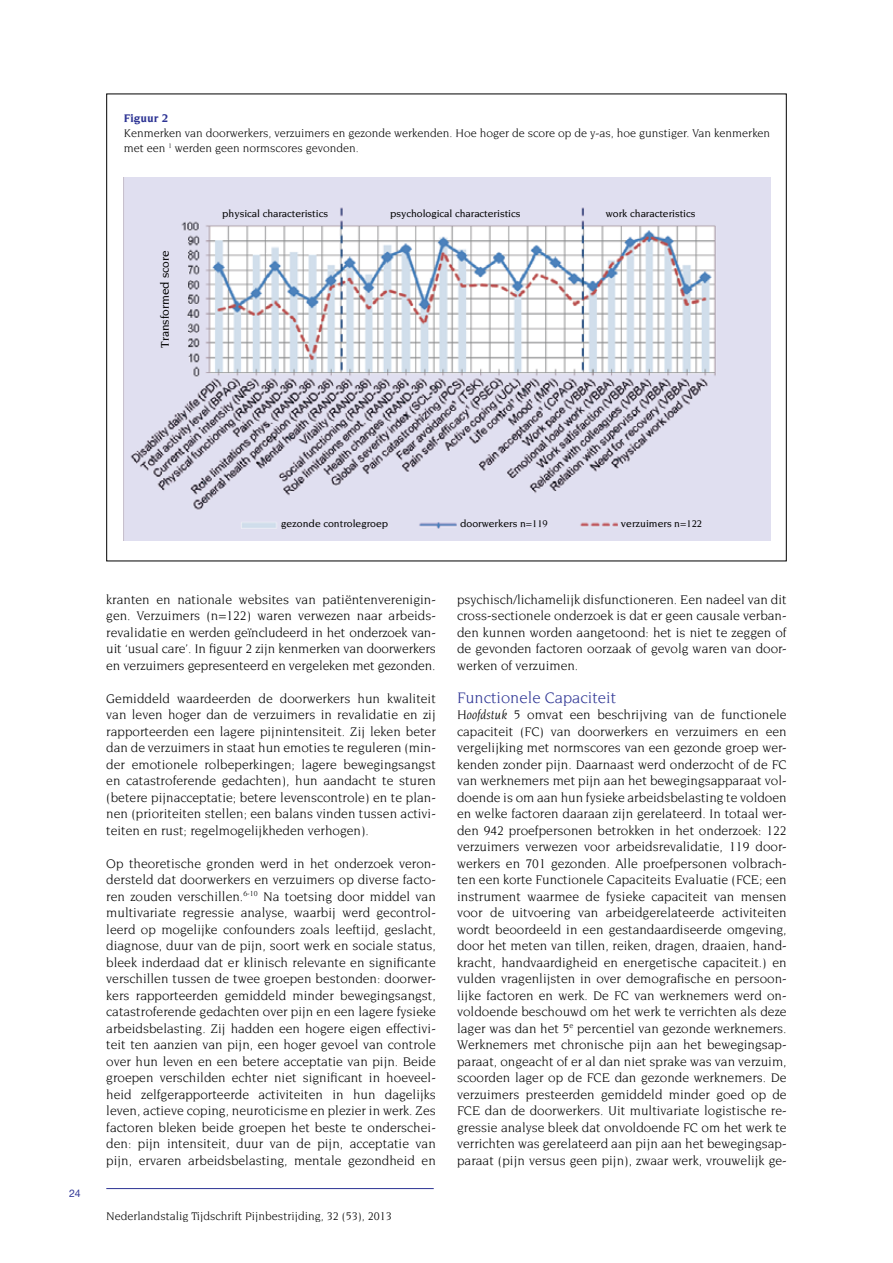
<style>
.page{position:relative;width:893px;height:1263px;background:#fff}
.page>*{position:absolute;margin:0;border:0;box-sizing:border-box;transform-origin:0 0}
.t1{font:16.5px "Novarese";color:#2d3494}
.t2{font:13.5px/16.5px "Novarese";color:#000;text-align:justify}
.t3{font:12px/15px "Novarese";color:#000}
.t4{font:500 12px "Novarese";color:#000}
.t5{font:700 12px "Novarese";color:#2d3494}
.t6{font:500 10.5px "Novarese";color:#000}
.t7{font:10.5px "Helvetica Neue";color:#2d3494}
.s1{font-style:italic}
</style>
<div class="page">
<hr style="left:106px;top:1188px;width:328px;height:1px;background:#2d3494">
<img style="left:123px;top:178px;width:648px;height:363px">
<div style="left:150px;top:237px;width:24px;height:127px;background:#e0dff0"></div>
<div style="left:207px;top:201px;width:128px;height:22px;background:#e0dff0"></div>
<div style="left:596px;top:201px;width:127px;height:22px;background:#e0dff0"></div>
<div style="left:619px;top:513px;width:127px;height:21px;background:#e0dff0"></div>
<div style="left:457px;top:513px;width:116px;height:21px;background:#e0dff0"></div>
<div style="left:279px;top:513px;width:119px;height:21px;background:#e0dff0"></div>
<div style="left:383px;top:201px;width:156px;height:22px;background:#e0dff0"></div>
<p class="t5" style="left:124px;top:111px;width:46px">Figuur 2</p>
<p class="t3" style="left:124px;top:126px;width:648px">Kenmerken van doorwerkers, verzuimers en gezonde werkenden. Hoe hoger de score op de y-as, hoe gunstiger. Van kenmerken met een <sup>1</sup> werden geen normscores gevonden.</p>
<p class="t4" style="left:158px;top:348px;width:99px;rotate:-90deg">Transformed score</p>
<p class="t6" style="left:222px;top:207px;width:107px">physical characteristics</p>
<p class="t6" style="left:390px;top:207px;width:132px">psychological characteristics</p>
<p class="t6" style="left:606px;top:207px;width:91px">work characteristics</p>
<p class="t7" style="left:69px;top:1187px;width:13px">24</p>
<p class="t6" style="left:281px;top:518px;width:109px">gezonde controlegroep</p>
<p class="t6" style="left:460px;top:518px;width:89px">doorwerkers n=119</p>
<p class="t6" style="left:621px;top:518px;width:83px">verzuimers n=122</p>
<p class="t2" style="left:106px;top:591px;width:331px">kranten en nationale websites van patiëntenverenigin&shy;gen. Verzuimers (n=122) waren verwezen naar arbeids&shy;revalidatie en werden geïncludeerd in het onderzoek van&shy;uit ‘usual care’. In figuur 2 zijn kenmerken van doorwerkers en verzuimers gepresenteerd en vergeleken met gezonden.</p>
<p class="t2" style="left:106px;top:690px;width:331px">Gemiddeld waardeerden de doorwerkers hun kwaliteit van leven hoger dan de verzuimers in revalidatie en zij rapporteerden een lagere pijnintensiteit. Zij leken beter dan de verzuimers in staat hun emoties te reguleren (min&shy;der emotionele rolbeperkingen; lagere bewegingsangst en catastroferende gedachten), hun aandacht te sturen (betere pijnacceptatie; betere levenscontrole) en te plan&shy;nen (prioriteiten stellen; een balans vinden tussen activi&shy;teiten en rust; regelmogelijkheden verhogen).</p>
<p class="t2" style="left:106px;top:855px;width:331px">Op theoretische gronden werd in het onderzoek veron&shy;dersteld dat doorwerkers en verzuimers op diverse facto&shy;ren zouden verschillen.<sup>6-10</sup> Na toetsing door middel van multivariate regressie analyse, waarbij werd gecontrol&shy;leerd op mogelijke confounders zoals leeftijd, geslacht, diagnose, duur van de pijn, soort werk en sociale status, bleek inderdaad dat er klinisch relevante en significante verschillen tussen de twee groepen bestonden: doorwer&shy;kers rapporteerden gemiddeld minder bewegingsangst, catastroferende gedachten over pijn en een lagere fysieke arbeidsbelasting. Zij hadden een hogere eigen effectivi&shy;teit ten aanzien van pijn, een hoger gevoel van controle over hun leven en een betere acceptatie van pijn. Beide groepen verschilden echter niet significant in hoeveel&shy;heid zelfgerapporteerde activiteiten in hun dagelijks leven, actieve coping, neuroticisme en plezier in werk. Zes factoren bleken beide groepen het beste te onderschei&shy;den: pijn intensiteit, duur van de pijn, acceptatie van pijn, ervaren arbeidsbelasting, mentale gezondheid en</p>
<p class="t3" style="left:106px;top:1208px;width:287px">Nederlandstalig Tijdschrift Pijnbestrijding, 32 (53), 2013</p>
<p class="t2" style="left:457px;top:591px;width:331px">psychisch/lichamelijk disfunctioneren. Een nadeel van dit cross-sectionele onderzoek is dat er geen causale verban&shy;den kunnen worden aangetoond: het is niet te zeggen of de gevonden factoren oorzaak of gevolg waren van door&shy;werken of verzuimen.</p>
<p class="t1" style="left:457px;top:688px;width:161px">Functionele Capaciteit</p>
<p class="t2" style="left:457px;top:706px;width:331px"><span class="s1">Hoofdstuk 5</span> omvat een beschrijving van de functionele capaciteit (FC) van doorwerkers en verzuimers en een vergelijking met normscores van een gezonde groep wer&shy;kenden zonder pijn. Daarnaast werd onderzocht of de FC van werknemers met pijn aan het bewegingsapparaat vol&shy;doende is om aan hun fysieke arbeidsbelasting te voldoen en welke factoren daaraan zijn gerelateerd. In totaal wer&shy;den 942 proefpersonen betrokken in het onderzoek: 122 verzuimers verwezen voor arbeidsrevalidatie, 119 door&shy;werkers en 701 gezonden. Alle proefpersonen volbrach&shy;ten een korte Functionele Capaciteits Evaluatie (FCE; een instrument waarmee de fysieke capaciteit van mensen voor de uitvoering van arbeidgerelateerde activiteiten wordt beoordeeld in een gestandaardiseerde omgeving, door het meten van tillen, reiken, dragen, draaien, hand&shy;kracht, handvaardigheid en energetische capaciteit.) en vulden vragenlijsten in over demografische en persoon&shy;lijke factoren en werk. De FC van werknemers werd on&shy;voldoende beschouwd om het werk te verrichten als deze lager was dan het 5<sup>e</sup> percentiel van gezonde werknemers.<br>Werknemers met chronische pijn aan het bewegingsap&shy;paraat, ongeacht of er al dan niet sprake was van verzuim, scoorden lager op de FCE dan gezonde werknemers. De verzuimers presteerden gemiddeld minder goed op de FCE dan de doorwerkers. Uit multivariate logistische re&shy;gressie analyse bleek dat onvoldoende FC om het werk te verrichten was gerelateerd aan pijn aan het bewegingsap&shy;paraat (pijn versus geen pijn), zwaar werk, vrouwelijk ge-</p>
</div>
